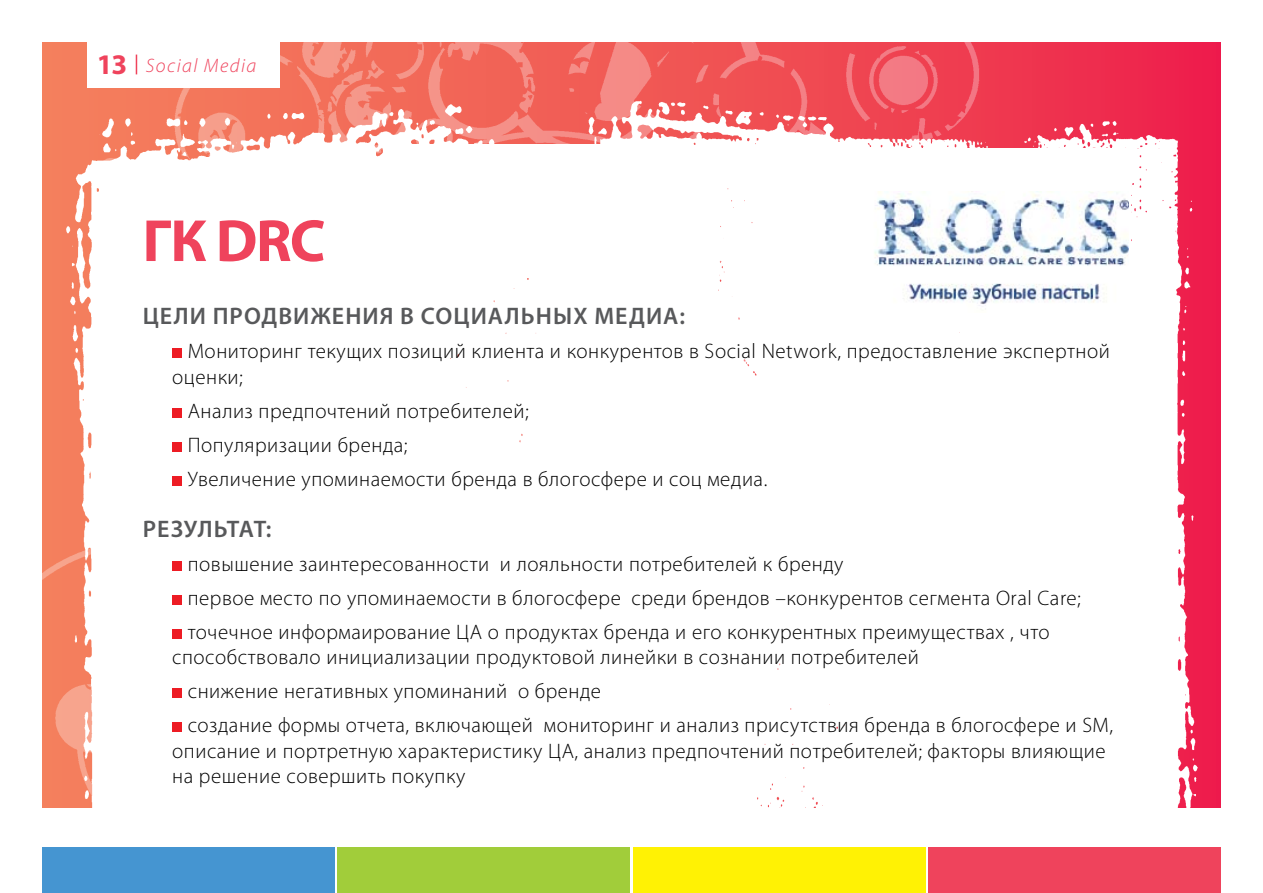
<style>
.page{position:relative;width:1263px;height:893px;background:#fff}
.page>*{position:absolute;margin:0;border:0;box-sizing:border-box;transform-origin:0 0}
.t1{font:700 60px "Myriad Pro";color:#ef435c}
.t2{font:600 24px "Myriad Pro";letter-spacing:.045em;color:#58595b}
.t3{font:600 24px "Myriad Pro";letter-spacing:.025em;color:#58595b}
.t4{font:300 21px/34px "Myriad Pro";letter-spacing:.025em;color:#000}
.t5{font:italic 300 19.5px "Myriad Pro";letter-spacing:.075em;color:#ef435c}
.s1{font-weight:700;font-style:normal;font-size:28.5px}
</style>
<div class="page">
<div style="left:43px;top:847px;width:292px;height:46px;background:#4595d1"></div>
<div style="left:338px;top:847px;width:292px;height:46px;background:#a1cd3a"></div>
<div style="left:633px;top:847px;width:292px;height:46px;background:#fff204"></div>
<div style="left:928px;top:847px;width:292px;height:46px;background:#ef435c"></div>
<img style="left:43px;top:42px;width:956px;height:36px">
<img style="left:42px;top:43px;width:700px;height:765px">
<img style="left:531px;top:78px;width:690px;height:730px">
<div style="left:395px;top:145px;width:263px;height:133px;background:#fff"></div>
<div style="left:840px;top:149px;width:291px;height:133px;background:#fff"></div>
<div style="left:133px;top:0;width:147px;height:87px;background:#fff"></div>
<div style="left:87px;top:0;width:49px;height:87px;background:#fff"></div>
<svg style="left:136px;top:55px;width:1px;height:19px"></svg>
<div style="left:172px;top:348px;width:10px;height:10px;background:#ed1c24"></div>
<div style="left:172px;top:408px;width:10px;height:10px;background:#ed1c24"></div>
<div style="left:172px;top:442px;width:10px;height:10px;background:#ed1c24"></div>
<div style="left:172px;top:476px;width:10px;height:10px;background:#ed1c24"></div>
<div style="left:172px;top:561px;width:10px;height:10px;background:#ed1c24"></div>
<div style="left:172px;top:595px;width:10px;height:10px;background:#ed1c24"></div>
<div style="left:172px;top:629px;width:10px;height:10px;background:#ed1c24"></div>
<div style="left:172px;top:688px;width:10px;height:10px;background:#ed1c24"></div>
<div style="left:172px;top:722px;width:10px;height:10px;background:#ed1c24"></div>
<img style="left:857px;top:191px;width:271px;height:122px">
<p class="t5" style="left:97px;top:55px;width:161px"><span class="s1">13</span> Social Media</p>
<h1 class="t1" style="left:142px;top:202px;width:185px">ГК DRC</h1>
<p class="t2" style="left:143px;top:301px;width:544px">Цели продвижения в Социальных Медиа:</p>
<p class="t4" style="left:172px;top:339px;width:939px;line-height:25.5px;text-indent:16px">Мониторинг текущих позиций клиента и конкурентов в Social Network, предоставление экспертной оценки;</p>
<p class="t4" style="left:188px;top:394px;width:581px">Анализ предпочтений потребителей;<br>Популяризации бренда;<br>Увеличение упоминаемости бренда в блогосфере и соц медиа.</p>
<p class="t3" style="left:143px;top:513px;width:130px">Результат:</p>
<p class="t4" style="left:188px;top:547px;width:894px">повышение заинтересованности и лояльности потребителей к бренду<br>первое место по упоминаемости в блогосфере среди брендов –конкурентов сегмента Oral Care; точечное информаирование ЦА о продуктах бренда и его конкурентных преимуществах , что</p>
<p class="t4" style="left:188px;top:640px;width:927px;text-indent:-16px">способствовало инициализации продуктовой линейки в сознании потребителей<br>снижение негативных упоминаний о бренде<br>создание формы отчета, включающей мониторинг и анализ присутствия бренда в блогосфере и SM,</p>
<p class="t4" style="left:172px;top:738px;width:935px;line-height:25.5px">описание и портретную характеристику ЦА, анализ предпочтений потребителей; факторы влияющие на решение совершить покупку</p>
</div>
